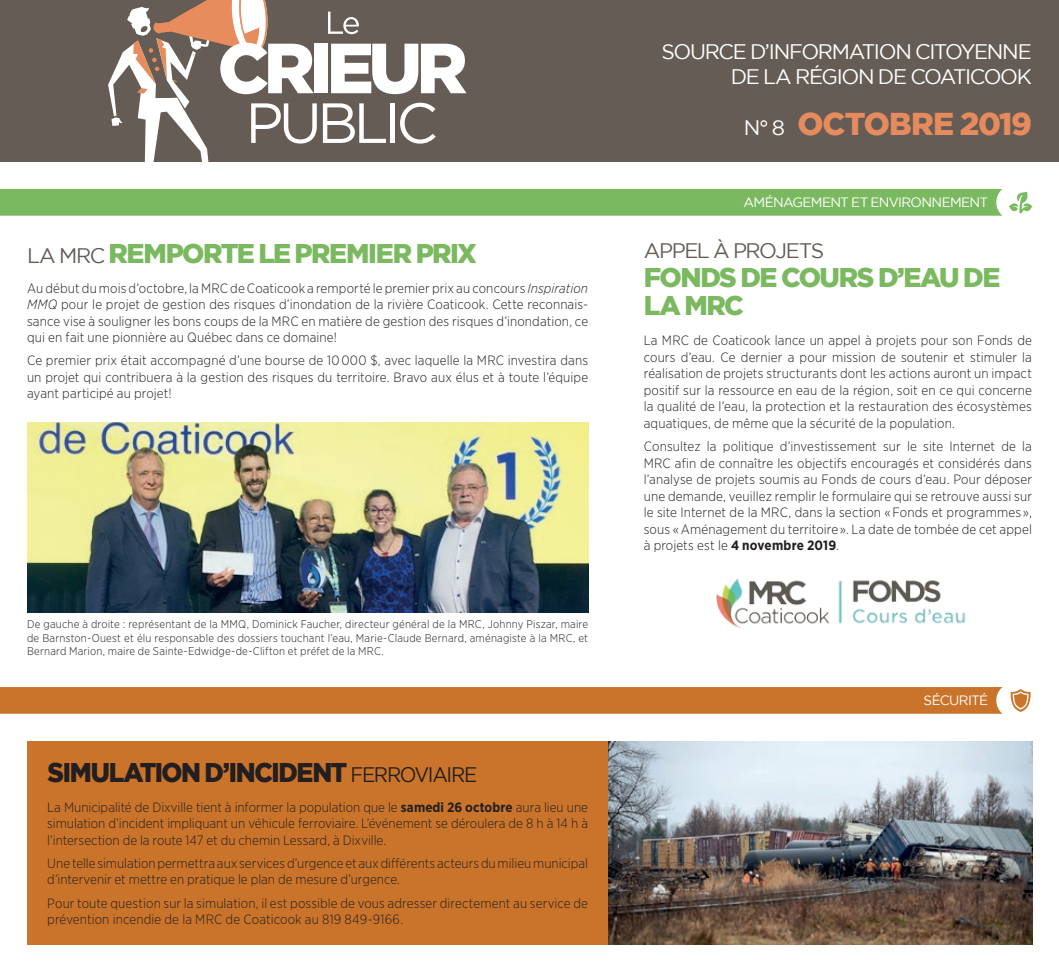
<style>
.page{position:relative;width:1059px;height:972px;background:#fff}
.page>*{position:absolute;margin:0;border:0;box-sizing:border-box;transform-origin:0 0}
.t1{font:900 31.5px "Gotham";letter-spacing:-.035em;color:#e68b5d}
.t2{font:900 27px/28.5px "Gotham";letter-spacing:-.055em;color:#7bb960}
.t3{font:900 27px "Gotham";letter-spacing:-.05em;color:#231f20;scale:.94 1}
.t4{font:21px/25.2px "Gotham";letter-spacing:-.06em;color:#fff;text-align:right}
.t5{font:21px "Gotham";letter-spacing:-.065em;color:#655c56}
.t6{font:300 13.5px/16.5px "Gotham Narrow";letter-spacing:.005em;color:#231f20;text-align:justify}
.t7{font:13.5px "Gotham";letter-spacing:-.05em;color:#fff}
.t8{font:300 11.25px/13.5px "Gotham Narrow";letter-spacing:.015em;color:#231f20;text-align:justify}
.s1{font-weight:400;font-size:21px;color:#655c56}
.s2{font-style:italic}
.s3{font-weight:400;font-size:21px}
.s4{font-weight:700}
.s5{font-weight:400;font-size:21px;color:#fff}
</style>
<div class="page">
<div style="left:0;top:0;width:1058px;height:162px;background:#655c56"></div>
<div style="left:314px;top:44px;width:13px;height:49px;background:#fff"></div>
<svg style="left:331px;top:44px;width:135px;height:50px"></svg>
<svg style="left:108px;top:0;width:209px;height:162px"></svg>
<svg style="left:323px;top:103px;width:63px;height:40px"></svg>
<hr style="left:390px;top:103px;width:4px;height:40px;background:#fff">
<svg style="left:400px;top:103px;width:35px;height:41px"></svg>
<svg style="left:328px;top:12px;width:31px;height:22px"></svg>
<div style="left:27px;top:741px;width:581px;height:204px;background:#ca742b"></div>
<svg style="left:0;top:687px;width:1002px;height:27px;background:#ca752d"></svg>
<svg style="left:1010px;top:689px;width:21px;height:23px"></svg>
<img style="left:608px;top:741px;width:424px;height:204px">
<img style="left:27px;top:422px;width:561px;height:190px">
<div style="left:0;top:189px;width:1002px;height:27px;background:#7bb960"></div>
<svg style="left:1009px;top:191px;width:23px;height:22px"></svg>
<img style="left:716px;top:579px;width:250px;height:49px">
<h2 class="t2" style="left:27px;top:238px;width:451px"><span class="s1">LA MRC</span> REMPORTE LE PREMIER PRIX</h2>
<p class="t6" style="left:27px;top:279px;width:562px">Au début du mois d’octobre, la MRC de Coaticook a remporté le premier prix au concours <span class="s2">Inspiration MMQ</span> pour le projet de gestion des risques d’inondation de la rivière Coaticook. Cette reconnais&shy;sance vise à souligner les bons coups de la MRC en matière de gestion des risques d’inondation, ce qui en fait une pionnière au Québec dans ce domaine!</p>
<p class="t6" style="left:27px;top:352px;width:562px">Ce premier prix était accompagné d’une bourse de 10 000 $, avec laquelle la MRC investira dans un projet qui contribuera à la gestion des risques du territoire. Bravo aux élus et à toute l’équipe ayant participé au projet!</p>
<p class="t8" style="left:27px;top:617px;width:562px">De gauche à droite : représentant de la MMQ, Dominick Faucher, directeur général de la MRC, Johnny Piszar, maire de Barnston-Ouest et élu responsable des dossiers touchant l’eau, Marie-Claude Bernard, aménagiste à la MRC, et Bernard Marion, maire de Sainte-Edwidge-de-Clifton et préfet de la MRC.</p>
<h2 class="t3" style="left:47px;top:756px;width:459px">SIMULATION D’INCIDENT <span class="s3">FERROVIAIRE</span></h2>
<p class="t6" style="left:47px;top:798px;width:542px">La Municipalité de Dixville tient à informer la population que le <span class="s4">samedi 26 octobre</span> aura lieu une simulation d’incident impliquant un véhicule ferroviaire. L’événement se déroulera de 8 h à 14 h à l’intersection de la route 147 et du chemin Lessard, à Dixville.</p>
<p class="t6" style="left:47px;top:855px;width:542px">Une telle simulation permettra aux services d’urgence et aux différents acteurs du milieu municipal d’intervenir et mettre en pratique le plan de mesure d’urgence.</p>
<p class="t6" style="left:47px;top:894px;width:542px">Pour toute question sur la simulation, il est possible de vous adresser directement au service de prévention incendie de la MRC de Coaticook au 819 849-9166.</p>
<h3 class="t4" style="left:661px;top:39px;width:372px">SOURCE D’INFORMATION CITOYENNE<br>DE LA RÉGION DE COATICOOK</h3>
<h1 class="t1" style="left:743px;top:106px;width:290px"><span class="s5">N° 8</span> OCTOBRE 2019</h1>
<p class="t7" style="left:743px;top:195px;width:246px">AMÉNAGEMENT ET ENVIRONNEMENT</p>
<h3 class="t5" style="left:644px;top:239px;width:182px">APPEL À PROJETS</h3>
<h2 class="t2" style="left:644px;top:262px;width:358px">FONDS DE COURS D’EAU DE<br>LA MRC</h2>
<p class="t6" style="left:643px;top:332px;width:390px">La MRC de Coaticook lance un appel à projets pour son Fonds de cours d’eau. Ce dernier a pour mission de soutenir et stimuler la réalisation de projets structurants dont les actions auront un impact positif sur la ressource en eau de la région, soit en ce qui concerne la qualité de l’eau, la protection et la restauration des écosystèmes aquatiques, de même que la sécurité de la population.</p>
<p class="t6" style="left:643px;top:438px;width:390px">Consultez la politique d’investissement sur le site Internet de la MRC afin de connaître les objectifs encouragés et considérés dans l’analyse de projets soumis au Fonds de cours d’eau. Pour déposer une demande, veuillez remplir le formulaire qui se retrouve aussi sur le site Internet de la MRC, dans la section « Fonds et programmes », sous « Aménagement du territoire ». La date de tombée de cet appel à projets est le <span class="s4">4 novembre 2019</span>.</p>
<p class="t7" style="left:923px;top:693px;width:66px">SÉCURITÉ</p>
</div>
